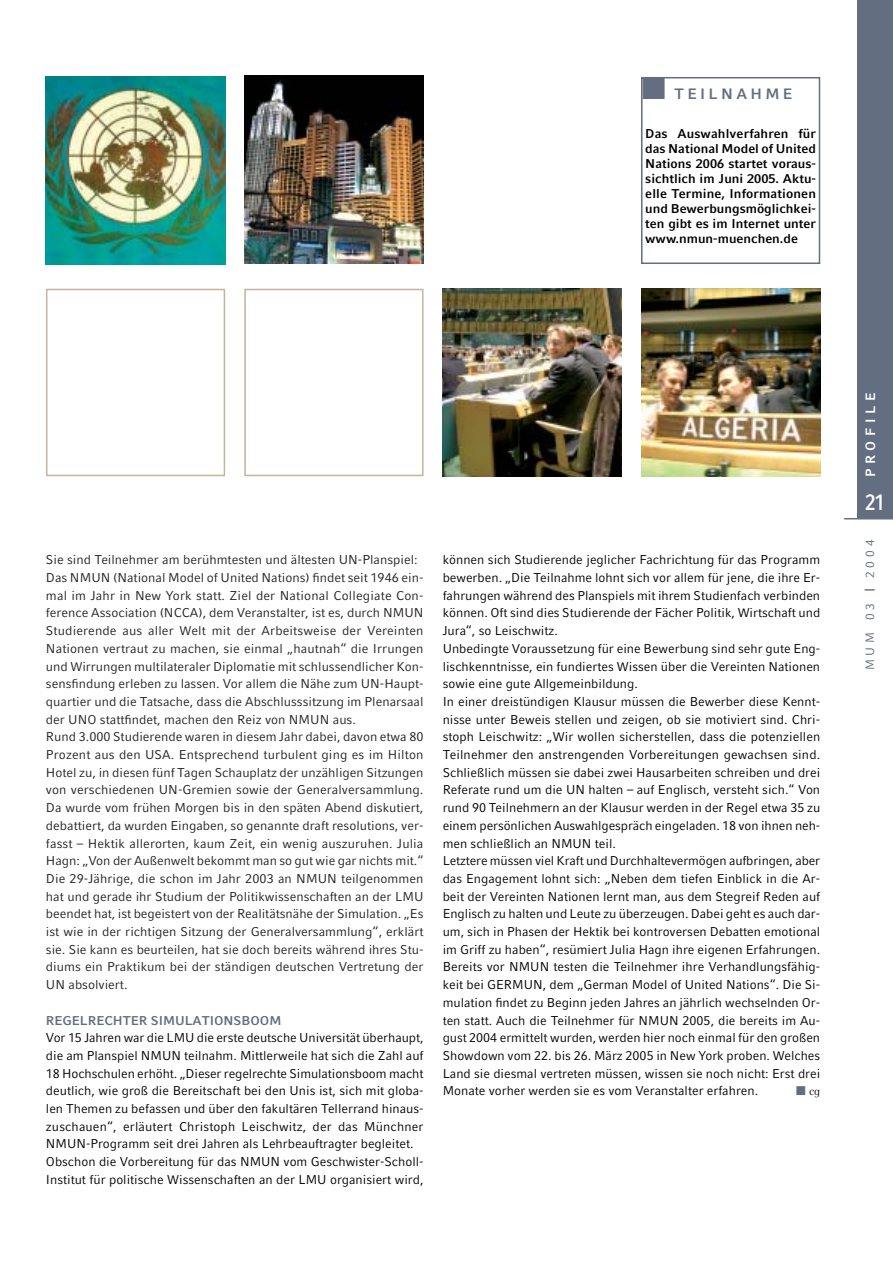
<style>
.page{position:relative;width:893px;height:1263px;background:#fff}
.page>*{position:absolute;margin:0;border:0;box-sizing:border-box;transform-origin:0 0}
.t1{font:700 22.5px "LMU Compatil Fact";color:#fff;scale:.8 1}
.t2{font:700 15px "LMU Compatil Fact";letter-spacing:.22em;color:#636e81}
.t3{font:700 13.5px "LMU Compatil Fact";letter-spacing:.335em;color:#fff}
.t4{font:12.75px/17.7px "LMU Compatil Fact";color:#000}
.t5{font:12.75px/17.7px "LMU Compatil Fact";color:#231f1f}
.t6{font:700 12.75px/15px "LMU Compatil Fact";color:#000;text-align:justify}
.t7{font:700 12.75px "LMU Compatil Fact";color:#636e81}
.t8{font:12px "LMU Compatil Fact";letter-spacing:.335em;color:#636e81}
.t9{font:10.5px "LMU Compatil Text";color:#000}
.s1{color:#636e81}
.s2{font-weight:700;font-size:12.75px}
</style>
<div class="page">
<img style="left:442px;top:289px;width:180px;height:187px">
<div style="left:244px;top:289px;width:179px;height:187px;border:2px solid #c6b49b"></div>
<div style="left:46px;top:289px;width:179px;height:187px;border:2px solid #c6b49b"></div>
<img style="left:244px;top:76px;width:179px;height:187px">
<img style="left:46px;top:77px;width:179px;height:187px">
<div style="left:857px;top:0;width:35px;height:519px;background:#636e81"></div>
<img style="left:641px;top:77px;width:251px;height:443px">
<p class="t2" style="left:642px;top:88px;width:152px">■ TEILNAHME</p>
<p class="t6" style="left:645px;top:127px;width:172px">Das Auswahlverfahren für das National Model of United Nations 2006 startet voraus&shy;sichtlich im Juni 2005. Aktu&shy;elle Termine, Informationen und Bewerbungsmöglichkei&shy;ten gibt es im Internet unter www.nmun-muenchen.de</p>
<p class="t5" style="left:46px;top:552px;width:379px">Sie sind Teilnehmer am berühmtesten und ältesten UN-Planspiel:<br>Das NMUN (National Model of United Nations) findet seit 1946 ein&shy;mal im Jahr in New York statt. Ziel der National Collegiate Con&shy;ference Association (NCCA), dem Veranstalter, ist es, durch NMUN Studierende aus aller Welt mit der Arbeitsweise der Vereinten Nationen vertraut zu machen, sie einmal „hautnah“ die Irrungen und Wirrungen multilateraler Diplomatie mit schlussendlicher Kon&shy;sensfindung erleben zu lassen. Vor allem die Nähe zum UN-Haupt&shy;quartier und die Tatsache, dass die Abschlusssitzung im Plenarsaal der UNO stattfindet, machen den Reiz von NMUN aus.<br>Rund 3.000 Studierende waren in diesem Jahr dabei, davon etwa 80<br>Prozent aus den USA. Entsprechend turbulent ging es im Hilton Hotel zu, in diesen fünf Tagen Schauplatz der unzähligen Sitzungen von verschiedenen UN-Gremien sowie der Generalversammlung.<br>Da wurde vom frühen Morgen bis in den späten Abend diskutiert, debattiert, da wurden Eingaben, so genannte draft resolutions, ver&shy;fasst – Hektik allerorten, kaum Zeit, ein wenig auszuruhen. Julia Hagn: „Von der Außenwelt bekommt man so gut wie gar nichts mit.“ Die 29-Jährige, die schon im Jahr 2003 an NMUN teilgenommen hat und gerade ihr Studium der Politikwissenschaften an der LMU beendet hat, ist begeistert von der Realitätsnähe der Simulation. „Es ist wie in der richtigen Sitzung der Generalversammlung“, erklärt sie. Sie kann es beurteilen, hat sie doch bereits während ihres Stu&shy;diums ein Praktikum bei der ständigen deutschen Vertretung der UN absolviert.</p>
<p class="t7" style="left:46px;top:1015px;width:237px">REGELRECHTER SIMULATIONSBOOM</p>
<p class="t4" style="left:46px;top:1030px;width:379px">Vor 15 Jahren war die LMU die erste deutsche Universität überhaupt, die am Planspiel NMUN teilnahm. Mittlerweile hat sich die Zahl auf 18 Hochschulen erhöht. „Dieser regelrechte Simulationsboom macht deutlich, wie groß die Bereitschaft bei den Unis ist, sich mit globa&shy;len Themen zu befassen und über den fakultären Tellerrand hinaus&shy;zuschauen“, erläutert Christoph Leischwitz, der das Münchner NMUN-Programm seit drei Jahren als Lehrbeauftragter begleitet.<br>Obschon die Vorbereitung für das NMUN vom Geschwister-Scholl-Institut für politische Wissenschaften an der LMU organisiert wird,</p>
<p class="t4" style="left:442px;top:552px;width:379px">können sich Studierende jeglicher Fachrichtung für das Programm bewerben. „Die Teilnahme lohnt sich vor allem für jene, die ihre Er&shy;fahrungen während des Planspiels mit ihrem Studienfach verbinden können. Oft sind dies Studierende der Fächer Politik, Wirtschaft und Jura“, so Leischwitz.<br>Unbedingte Voraussetzung für eine Bewerbung sind sehr gute Eng&shy;lischkenntnisse, ein fundiertes Wissen über die Vereinten Nationen sowie eine gute Allgemeinbildung.<br>In einer dreistündigen Klausur müssen die Bewerber diese Kennt&shy;nisse unter Beweis stellen und zeigen, ob sie motiviert sind. Chri&shy;stoph Leischwitz: „Wir wollen sicherstellen, dass die potenziellen Teilnehmer den anstrengenden Vorbereitungen gewachsen sind.<br>Schließlich müssen sie dabei zwei Hausarbeiten schreiben und drei Referate rund um die UN halten – auf Englisch, versteht sich.“ Von rund 90 Teilnehmern an der Klausur werden in der Regel etwa 35 zu einem persönlichen Auswahlgespräch eingeladen. 18 von ihnen neh&shy;men schließlich an NMUN teil.<br>Letztere müssen viel Kraft und Durchhaltevermögen aufbringen, aber das Engagement lohnt sich: „Neben dem tiefen Einblick in die Ar&shy;beit der Vereinten Nationen lernt man, aus dem Stegreif Reden auf Englisch zu halten und Leute zu überzeugen. Dabei geht es auch dar&shy;um, sich in Phasen der Hektik bei kontroversen Debatten emotional im Griff zu haben“, resümiert Julia Hagn ihre eigenen Erfahrungen.<br>Bereits vor NMUN testen die Teilnehmer ihre Verhandlungsfähig&shy;keit bei GERMUN, dem „German Model of United Nations“. Die Si&shy;mulation findet zu Beginn jeden Jahres an jährlich wechselnden Or&shy;ten statt. Auch die Teilnehmer für NMUN 2005, die bereits im Au&shy;gust 2004 ermittelt wurden, werden hier noch einmal für den großen Showdown vom 22. bis 26. März 2005 in New York proben. Welches Land sie diesmal vertreten müssen, wissen sie noch nicht: Erst drei Monate vorher werden sie es vom Veranstalter erfahren.</p>
<p class="t9" style="left:796px;top:1088px;width:26px"><span class="s1">■</span> cg</p>
<p class="t3" style="left:865px;top:477px;width:86px;rotate:-90deg">PROFILE</p>
<h1 class="t1" style="left:865px;top:494px;width:26px">21</h1>
<p class="t8" style="left:865px;top:670px;width:132px;rotate:-90deg">MUM 03 <span class="s2">|</span> 2004</p>
</div>
